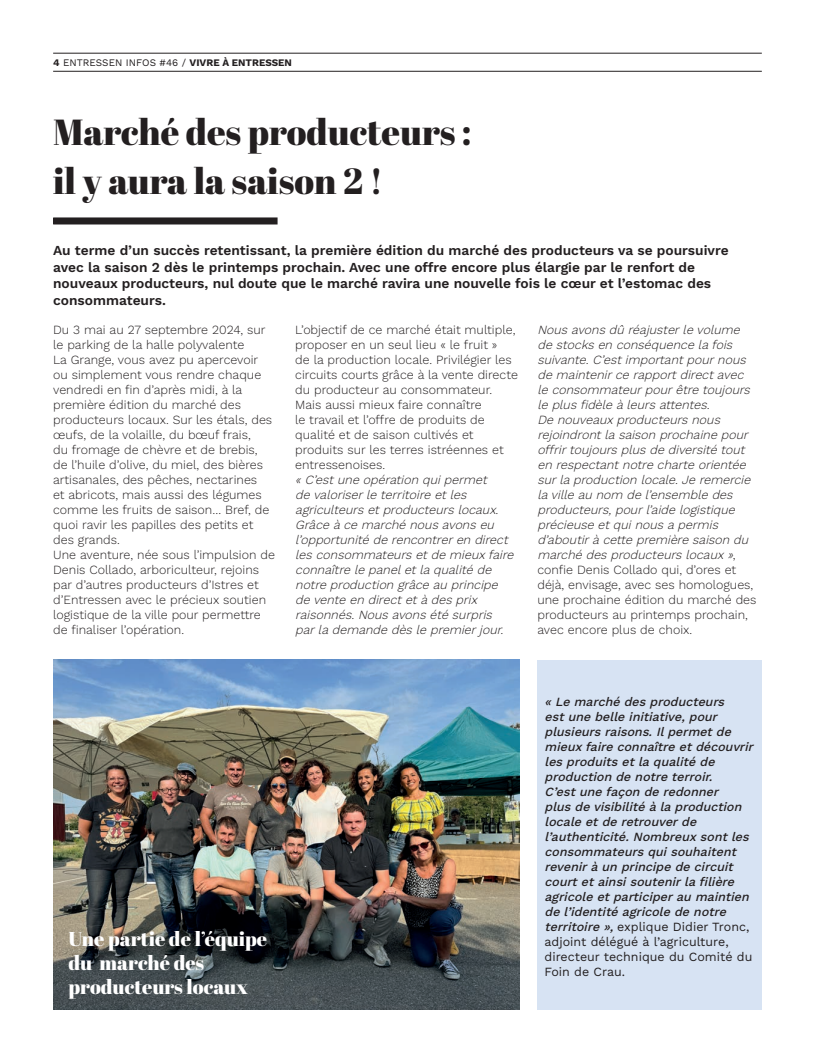
<style>
.page{position:relative;width:815px;height:1063px;background:#fff}
.page>*{position:absolute;margin:0;border:0;box-sizing:border-box;transform-origin:0 0}
.t1{font:36.25px/49.1px "Abril Fatface";color:#231f20}
.t2{font:20px/24px "Abril Fatface";color:#fff}
.t3{font:600 13.75px/16.5px "Work Sans";color:#231f20}
.t4{font:italic 300 12.5px/15px "Work Sans";color:#231f20}
.t5{font:300 12.5px/15px "Work Sans";color:#231f20}
.t6{font:italic 500 12.5px/15px "Work Sans";color:#231f20}
.t7{font:10px "Work Sans";color:#231f20}
.s1{font-weight:700}
.s2{font-style:normal}
.s3{font-weight:400;font-style:normal}
</style>
<div class="page">
<img style="left:53px;top:660px;width:467px;height:350px">
<div style="left:54px;top:218px;width:223px;height:6px;background:#231f20"></div>
<div style="left:53px;top:217px;width:225px;height:7px;border:1px solid #231f20"></div>
<div style="left:537px;top:660px;width:225px;height:350px;background:#d7e3f3"></div>
<hr style="left:53px;top:53px;width:709px;height:1px;background:#231f20">
<hr style="left:53px;top:71px;width:709px;height:1px;background:#231f20">
<p class="t7" style="left:53px;top:55px;width:240px"><span class="s1">4</span> ENTRESSEN INFOS #46 / <span class="s1">VIVRE À ENTRESSEN</span></p>
<h1 class="t1" style="left:53px;top:106px;width:420px">Marché des producteurs : il y aura la saison 2 !</h1>
<p class="t3" style="left:53px;top:242px;width:677px">Au terme d’un succès retentissant, la première édition du marché des producteurs va se poursuivre avec la saison 2 dès le printemps prochain. Avec une offre encore plus élargie par le renfort de nouveaux producteurs, nul doute que le marché ravira une nouvelle fois le cœur et l’estomac des consommateurs.</p>
<p class="t5" style="left:53px;top:322px;width:223px">Du 3 mai au 27 septembre 2024, sur le parking de la halle polyvalente<br>La Grange, vous avez pu apercevoir ou simplement vous rendre chaque vendredi en fin d’après midi, à la première édition du marché des producteurs locaux. Sur les étals, des œufs, de la volaille, du bœuf frais,<br>du fromage de chèvre et de brebis, de l’huile d’olive, du miel, des bières artisanales, des pêches, nectarines<br>et abricots, mais aussi des légumes comme les fruits de saison… Bref, de quoi ravir les papilles des petits et des grands.<br>Une aventure, née sous l’impulsion de Denis Collado, arboriculteur, rejoins par d’autres producteurs d’Istres et d’Entressen avec le précieux soutien logistique de la ville pour permettre de finaliser l’opération.</p>
<p class="t5" style="left:295px;top:322px;width:224px">L’objectif de ce marché était multiple, proposer en un seul lieu « le fruit »<br>de la production locale. Privilégier les circuits courts grâce à la vente directe du producteur au consommateur.<br>Mais aussi mieux faire connaître<br>le travail et l’offre de produits de qualité et de saison cultivés et produits sur les terres istréennes et entressenoises.</p>
<p class="t4" style="left:537px;top:322px;width:221px">Nousavonsdûréajusterlevolume destocksenconséquencelafois suivante.C’estimportantpournous demaintenircerapportdirectavec leconsommateurpourêtretoujours leplusfidèleàleursattentes.<br>Denouveauxproducteursnous rejoindrontlasaisonprochainepour offrirtoujoursplusdediversitétout enrespectantnotrecharteorientée surlaproductionlocale.Jeremercie lavilleaunom del’ensembledes producteurs,pourl’aidelogistique précieuseetquinousapermis d’aboutiràcettepremièresaisondu marchédesproducteurslocaux»<span class="s2">, confie Denis Collado qui, d’ores et déjà, envisage, avec ses homologues, une prochaine édition du marché des producteurs au printemps prochain, avec encore plus de choix.</span></p>
<p class="t4" style="left:295px;top:472px;width:224px">«C’estuneopérationquipermet devaloriserleterritoireetles agriculteursetproducteurslocaux.<br>Grâceàcemarchénousavonseu l’opportunitéderencontrerendirect lesconsommateursetdemieuxfaire connaîtrelepaneletlaqualitéde notreproductiongrâceauprincipe deventeendirectetàdesprix raisonnés.Nousavonsétésurpris parlademandedèslepremierjour.</p>
<h2 class="t2" style="left:69px;top:926px;width:200px">Une partie de l’équipe du marché des producteurs locaux</h2>
<p class="t6" style="left:544px;top:693px;width:214px">«Lemarchédesproducteurs estunebelleinitiative,pour plusieursraisons.Ilpermetde mieuxfaireconnaîtreetdécouvrir lesproduitsetlaqualitéde production denotreterroir.<br>C’estunefaçon deredonner plusdevisibilitéàlaproduction localeetderetrouverde l’authenticité.Nombreuxsontles consommateursquisouhaitent reveniràun principedecircuit courtetainsisoutenirlafilière agricoleetparticiperau maintien del’identitéagricoledenotre territoire»,<span class="s3">explique Didier Tronc, adjoint délégué à l’agriculture, directeur technique du Comité du<br>Foin de Crau.</span></p>
</div>
